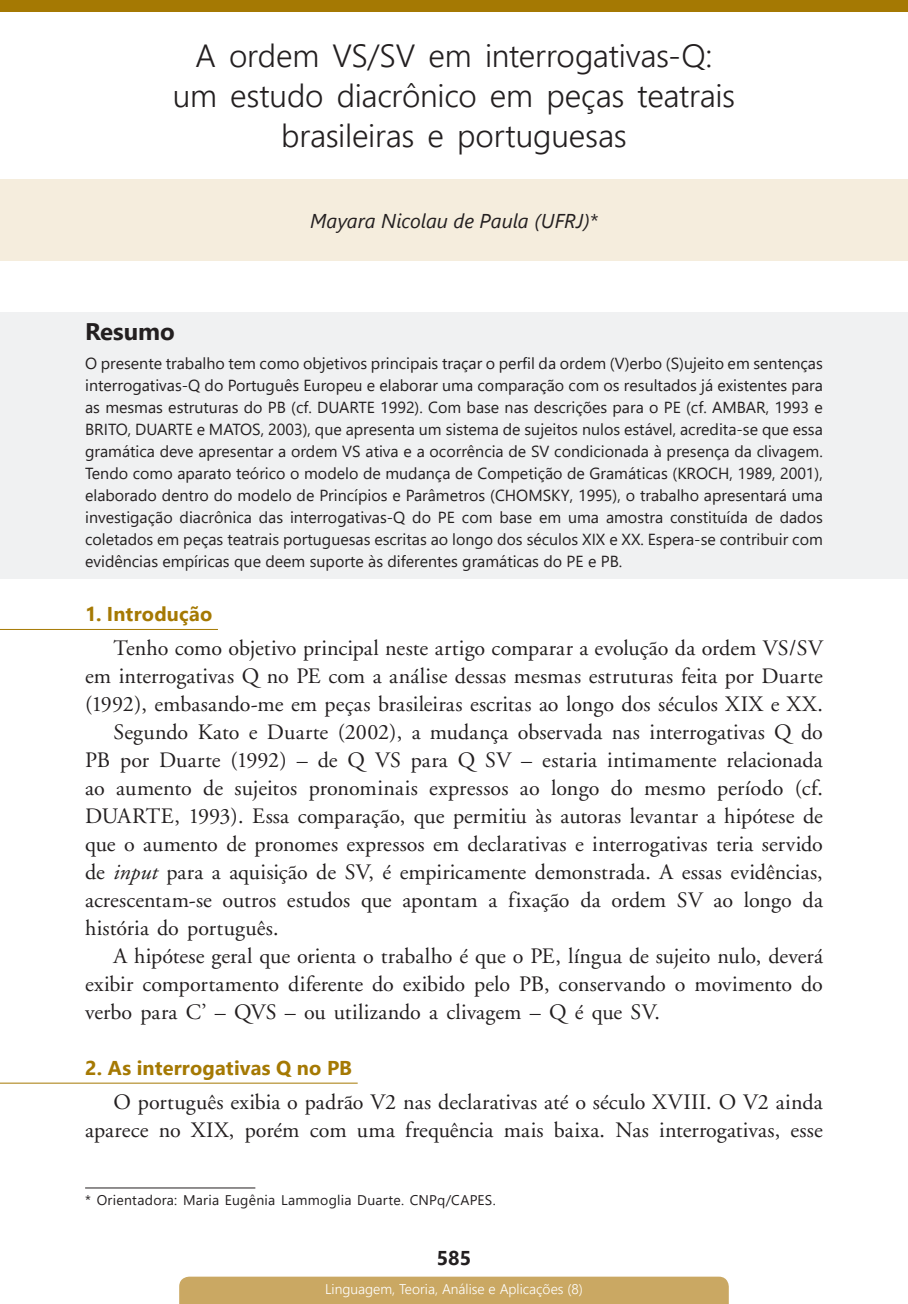
<style>
.page{position:relative;width:908px;height:1304px;background:#fff}
.page>*{position:absolute;margin:0;border:0;box-sizing:border-box;transform-origin:0 0}
.LAS_TITULO{font:300 32px "Segoe UI";letter-spacing:-.01em;color:#231f20}
.t1{font:700 24px "Segoe UI";color:#231f20}
.LAS_TEXTO{font:22px/28px "Adobe Garamond";letter-spacing:.005em;color:#231f20;text-align:justify}
.LAS_TIT_1{font:700 20px "Segoe UI";letter-spacing:.01em;color:#a57903}
.LAS_AUTOR{font:italic 20px "Segoe UI";color:#231f20}
.t2{font:700 20px "Segoe UI";color:#231f20}
.LAS_RESUMO{font:16px/22px "Segoe UI";color:#231f20;text-align:justify}
.LAS_RODAPE_autor{font:14px "Segoe UI";letter-spacing:.015em;color:#231f20}
.t3{font:300 14px "Segoe UI";color:#fff}
.s1{font-style:italic}
</style>
<div class="page">
<div style="left:0;top:180px;width:907px;height:81px;background:#f5eddd"></div>
<div style="left:0;top:0;width:907px;height:11px;background:#a57903"></div>
<div style="left:0;top:312px;width:907px;height:38px;background:#f0f1f2"></div>
<div style="left:179px;top:1277px;width:549px;height:27px;background:#caa863"></div>
<hr style="left:85px;top:1188px;width:170px;height:1px;background:#231f20">
<div style="left:0;top:346px;width:907px;height:232px;background:#f0f1f2"></div>
<hr style="left:0;top:629px;width:218px;height:1px;background:#a57903">
<hr style="left:0;top:1083px;width:357px;height:1px;background:#a57903">
<p class="LAS_TITULO" style="left:195px;top:30px;width:518px">A ordem VS/SV em interrogativas-Q:</p>
<p class="LAS_TITULO" style="left:173px;top:70px;width:563px">um estudo diacrônico em peças teatrais</p>
<p class="LAS_TITULO" style="left:281px;top:110px;width:347px">brasileiras e portuguesas</p>
<p class="t1" style="left:85px;top:312px;width:91px">Resumo</p>
<p class="LAS_AUTOR" style="left:310px;top:204px;width:289px">Mayara Nicolau de Paula (UFRJ)*</p>
<p class="LAS_RESUMO" style="left:85px;top:352px;width:739px">O presente trabalho tem como objetivos principais traçar o perfil da ordem (V)erbo (S)ujeito em sentenças interrogativas-Q do Português Europeu e elaborar uma comparação com os resultados já existentes para as mesmas estruturas do PB (cf. DUARTE 1992). Com base nas descrições para o PE (cf. AMBAR, 1993 e BRITO, DUARTE e MATOS, 2003), que apresenta um sistema de sujeitos nulos estável, acredita-se que essa gramática deve apresentar a ordem VS ativa e a ocorrência de SV condicionada à presença da clivagem.<br>Tendo como aparato teórico o modelo de mudança de Competição de Gramáticas (KROCH, 1989, 2001), elaborado dentro do modelo de Princípios e Parâmetros (CHOMSKY, 1995), o trabalho apresentará uma investigação diacrônica das interrogativas-Q do PE com base em uma amostra constituída de dados coletados em peças teatrais portuguesas escritas ao longo dos séculos XIX e XX. Espera-se contribuir com evidências empíricas que deem suporte às diferentes gramáticas do PE e PB.</p>
<p class="LAS_TIT_1" style="left:85px;top:598px;width:129px">1. Introdução</p>
<p class="LAS_TEXTO" style="left:85px;top:634px;width:739px;text-indent:28px">Tenho como objetivo principal neste artigo comparar a evolução da ordem VS/SV em interrogativas Q no PE com a análise dessas mesmas estruturas feita por Duarte (1992), embasando-me em peças brasileiras escritas ao longo dos séculos XIX e XX.</p>
<p class="LAS_TEXTO" style="left:85px;top:718px;width:739px;text-indent:28px">Segundo Kato e Duarte (2002), a mudança observada nas interrogativas Q do PB por Duarte (1992) – de Q VS para Q SV – estaria intimamente relacionada ao aumento de sujeitos pronominais expressos ao longo do mesmo período (cf.<br>DUARTE, 1993). Essa comparação, que permitiu às autoras levantar a hipótese de que o aumento de pronomes expressos em declarativas e interrogativas teria servido de <span class="s1">input</span> para a aquisição de SV, é empiricamente demonstrada. A essas evidências, acrescentam-se outros estudos que apontam a fixação da ordem SV ao longo da história do português.</p>
<p class="LAS_TEXTO" style="left:85px;top:942px;width:739px;text-indent:28px">A hipótese geral que orienta o trabalho é que o PE, língua de sujeito nulo, deverá exibir comportamento diferente do exibido pelo PB, conservando o movimento do verbo para C’ – QVS – ou utilizando a clivagem – Q é que SV.</p>
<p class="LAS_TIT_1" style="left:85px;top:1052px;width:268px">2. As interrogativas Q no PB</p>
<p class="LAS_TEXTO" style="left:85px;top:1088px;width:738px;text-align:right">O português exibia o padrão V2 nas declarativas até o século XVIII. O V2 ainda aparece no XIX, porém com uma frequência mais baixa. Nas interrogativas, esse</p>
<p class="LAS_RODAPE_autor" style="left:85px;top:1189px;width:412px">* Orientadora: Maria Eugênia Lammoglia Duarte. CNPq/CAPES.</p>
<p class="t2" style="left:436px;top:1241px;width:36px">585</p>
<p class="t3" style="left:325px;top:1278px;width:259px">Linguagem, Teoria, Análise e Aplicações (8)</p>
</div>
